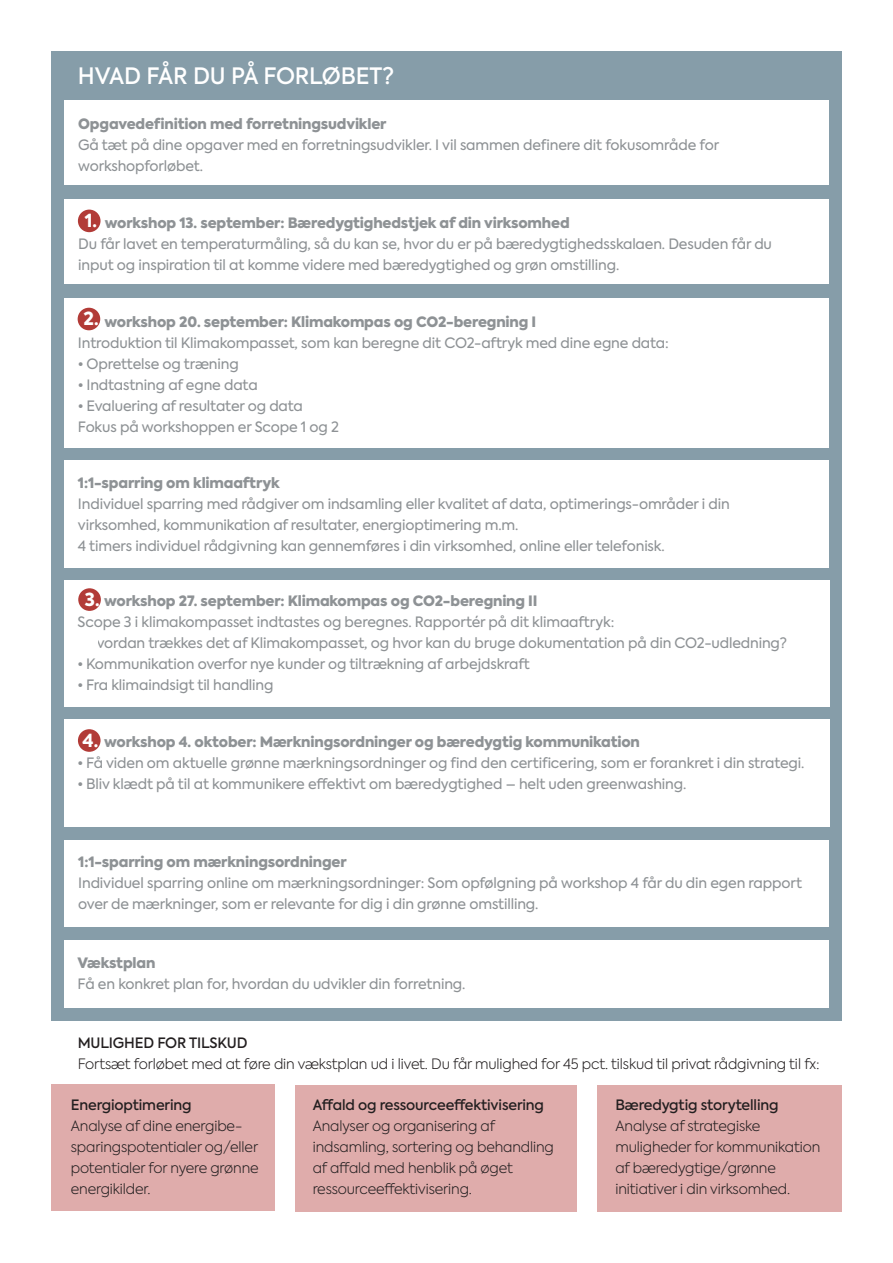
<style>
.page{position:relative;width:893px;height:1263px;background:#fff}
.page>*{position:absolute;margin:0;border:0;box-sizing:border-box;transform-origin:0 0}
.t1{font:500 22.5px "Axiforma";letter-spacing:-.005em;color:#fff}
.t2{font:800 18px "Axiforma";color:#fff}
.t3{font:14.25px/21px "Axiforma";letter-spacing:-.01em;color:#8e9295}
.t4{font:300 14.25px/21px "Axiforma";letter-spacing:-.01em;color:#231f20}
.t5{font:900 14.25px "Axiforma";letter-spacing:-.01em;color:#8e9295}
.t6{font:500 14.25px "Axiforma";letter-spacing:-.01em;color:#231f20}
</style>
<div class="page">
<div style="left:51px;top:1084px;width:224px;height:127px;background:#dfacab"></div>
<div style="left:296px;top:1085px;width:281px;height:127px;background:#dfacab"></div>
<div style="left:597px;top:1085px;width:245px;height:127px;background:#dfacab"></div>
<div style="left:51px;top:51px;width:791px;height:969px;background:#869da9"></div>
<div style="left:64px;top:199px;width:765px;height:85px;background:#fff"></div>
<div style="left:65px;top:100px;width:764px;height:85px;background:#fff"></div>
<div style="left:64px;top:298px;width:765px;height:150px;background:#fff"></div>
<div style="left:64px;top:580px;width:765px;height:127px;background:#fff"></div>
<div style="left:64px;top:719px;width:765px;height:107px;background:#fff"></div>
<div style="left:64px;top:461px;width:765px;height:107px;background:#fff"></div>
<div style="left:78px;top:588px;width:23px;height:23px;background:#b23b37;border-radius:50%"></div>
<div style="left:78px;top:308px;width:22px;height:22px;background:#b23b37;border-radius:50%"></div>
<div style="left:78px;top:729px;width:23px;height:23px;background:#b23b37;border-radius:50%"></div>
<div style="left:64px;top:840px;width:765px;height:87px;background:#fff"></div>
<div style="left:78px;top:210px;width:23px;height:22px;background:#b23b37;border-radius:50%"></div>
<div style="left:64px;top:940px;width:765px;height:67px;background:#fff"></div>
<p class="t1" style="left:78px;top:61px;width:318px">HVAD FÅR DU PÅ FORLØBET?</p>
<p class="t5" style="left:78px;top:113px;width:310px">Opgavedefinition med forretningsudvikler</p>
<p class="t3" style="left:78px;top:134px;width:642px">Gå tæt på dine opgaver med en forretningsudvikler. I vil sammen definere dit fokusområde for workshopforløbet.</p>
<p class="t2" style="left:85px;top:208px;width:14px">1.</p>
<p class="t5" style="left:105px;top:213px;width:466px">workshop 13. september: Bæredygtighedstjek af din virksomhed</p>
<p class="t3" style="left:78px;top:233px;width:695px">Du får lavet en temperaturmåling, så du kan se, hvor du er på bæredygtighedsskalaen. Desuden får du input og inspiration til at komme videre med bæredygtighed og grøn omstilling.</p>
<p class="t2" style="left:84px;top:306px;width:17px">2.</p>
<p class="t5" style="left:105px;top:311px;width:433px">workshop 20. september: Klimakompas og CO2-beregning I</p>
<p class="t3" style="left:78px;top:332px;width:592px">Introduktion til Klimakompasset, som kan beregne dit CO2-aftryk med dine egne data:</p>
<p class="t3" style="left:78px;top:353px;width:162px">• Oprettelse og træning</p>
<p class="t3" style="left:78px;top:374px;width:181px">• Indtastning af egne data</p>
<p class="t3" style="left:78px;top:395px;width:227px">• Evaluering af resultater og data</p>
<p class="t3" style="left:78px;top:416px;width:263px">Fokus på workshoppen er Scope 1 og 2</p>
<p class="t5" style="left:78px;top:473px;width:203px">1:1-sparring om klimaaftryk</p>
<p class="t3" style="left:78px;top:494px;width:653px">Individuel sparring med rådgiver om indsamling eller kvalitet af data, optimerings-områder i din virksomhed, kommunikation af resultater, energioptimering m.m.</p>
<p class="t3" style="left:78px;top:536px;width:588px">4 timers individuel rådgivning kan gennemføres i din virksomhed, online eller telefonisk.</p>
<p class="t2" style="left:85px;top:587px;width:16px">3.</p>
<p class="t5" style="left:104px;top:591px;width:435px">workshop 27. september: Klimakompas og CO2-beregning II</p>
<p class="t3" style="left:78px;top:611px;width:538px">Scope 3 i klimakompasset indtastes og beregnes. Rapportér på dit klimaaftryk:</p>
<p class="t3" style="left:78px;top:632px;width:711px">• Hvordan trækkes det af Klimakompasset, og hvor kan du bruge dokumentation på din CO2-udledning?</p>
<p class="t3" style="left:78px;top:653px;width:454px">• Kommunikation overfor nye kunder og tiltrækning af arbejdskraft</p>
<p class="t3" style="left:78px;top:674px;width:197px">• Fra klimaindsigt til handling</p>
<p class="t2" style="left:82px;top:727px;width:17px">4.</p>
<p class="t5" style="left:104px;top:732px;width:537px">workshop 4. oktober: Mærkningsordninger og bæredygtig kommunikation</p>
<p class="t3" style="left:78px;top:753px;width:728px">• Få viden om aktuelle grønne mærkningsordninger og find den certificering, som er forankret i din strategi.</p>
<p class="t3" style="left:78px;top:774px;width:610px">• Bliv klædt på til at kommunikere effektivt om bæredygtighed – helt uden greenwashing.</p>
<p class="t5" style="left:78px;top:852px;width:270px">1:1-sparring om mærkningsordninger</p>
<p class="t3" style="left:78px;top:873px;width:725px">Individuel sparring online om mærkningsordninger: Som opfølgning på workshop 4 får du din egen rapport over de mærkninger, som er relevante for dig i din grønne omstilling.</p>
<p class="t5" style="left:78px;top:953px;width:79px">Vækstplan</p>
<p class="t3" style="left:78px;top:973px;width:389px">Få en konkret plan for, hvordan du udvikler din forretning.</p>
<p class="t6" style="left:78px;top:1034px;width:171px">MULIGHED FOR TILSKUD</p>
<p class="t4" style="left:78px;top:1054px;width:743px">Fortsæt forløbet med at føre din vækstplan ud i livet. Du får mulighed for 45 pct. tilskud til privat rådgivning til fx:</p>
<p class="t6" style="left:71px;top:1095px;width:122px">Energioptimering</p>
<p class="t4" style="left:71px;top:1115px;width:189px">Analyse af dine energibe&shy;sparingspotentialer og/eller potentialer for nyere grønne energikilder.</p>
<p class="t6" style="left:313px;top:1096px;width:233px">Affald og ressourceeffektivisering</p>
<p class="t4" style="left:313px;top:1116px;width:243px">Analyser og organisering af indsamling, sortering og behandling af affald med henblik på øget ressourceeffektivisering.</p>
<p class="t6" style="left:615px;top:1096px;width:165px">Bæredygtig storytelling</p>
<p class="t4" style="left:615px;top:1116px;width:206px">Analyse af strategiske muligheder for kommunikation af bæredygtige/grønne initiativer i din virksomhed.</p>
</div>
